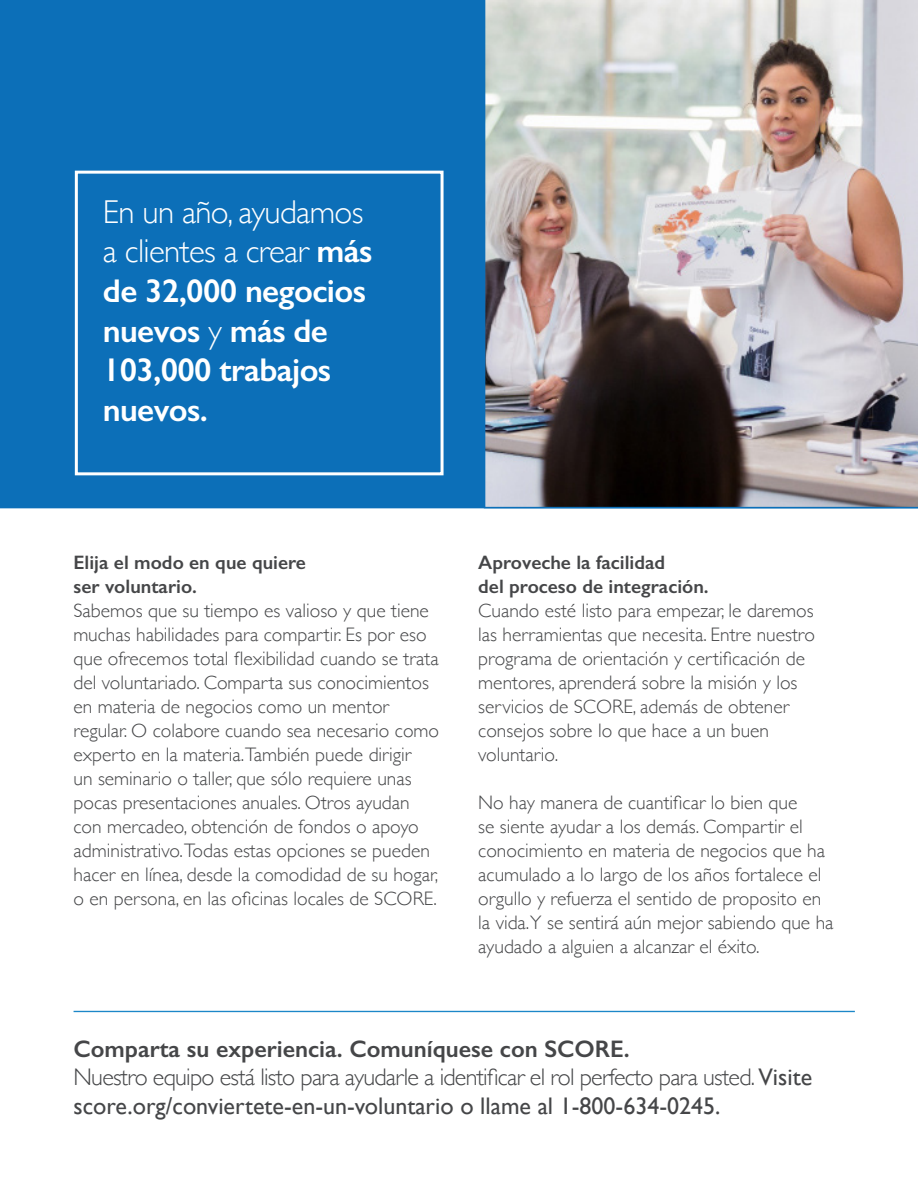
<style>
.page{position:relative;width:918px;height:1188px;background:#fff}
.page>*{position:absolute;margin:0;border:0;box-sizing:border-box;transform-origin:0 0}
.t1{font:600 33px/39.6px "Gill Sans";letter-spacing:-.02em;color:#fff}
.t2{font:300 24px/28.8px "Gill Sans";letter-spacing:-.03em;color:#454648}
.t3{font:300 19.5px/24px "Gill Sans";color:#454648}
.t4{font:600 19.5px/24px "Gill Sans";color:#454648}
.s1{font-weight:300}
.s2{font-weight:600}
.s3{font-weight:400}
</style>
<div class="page">
<div style="left:0;top:20px;width:484px;height:488px;background:#0c6fb8"></div>
<div style="left:0;top:0;width:918px;height:20px;background:#0c6fb8"></div>
<hr style="left:74px;top:1011px;width:781px;height:1px;background:#1c87c8">
<div style="left:75px;top:171px;width:369px;height:304px;border:3px solid #fff"></div>
<img style="left:484px;top:0;width:434px;height:508px">
<h1 class="t1" style="left:103px;top:192px;width:271px"><span class="s1">En un año, ayudamos a clientes a crear</span> más de 32,000 negocios nuevos <span class="s1">y</span> más de<br>103,000 trabajos nuevos.</h1>
<p class="t4" style="left:74px;top:550px;width:234px">Elija el modo en que quiere ser voluntario.</p>
<p class="t3" style="left:74px;top:598px;width:367px">Sabemos que su tiempo es valioso y que tiene muchas habilidades para compartir. Es por eso que ofrecemos total flexibilidad cuando se trata del voluntariado. Comparta sus conocimientos en materia de negocios como un mentor regular. O colabore cuando sea necesario como experto en la materia.También puede dirigir<br>un seminario o taller, que sólo requiere unas pocas presentaciones anuales. Otros ayudan con mercadeo, obtención de fondos o apoyo administrativo.Todas estas opciones se pueden hacer en línea, desde la comodidad de su hogar, o en persona, en las oficinas locales de SCORE.</p>
<p class="t4" style="left:478px;top:550px;width:232px">Aproveche la facilidad<br>del proceso de integración.</p>
<p class="t3" style="left:478px;top:598px;width:338px">Cuando esté listo para empezar, le daremos las herramientas que necesita. Entre nuestro programa de orientación y certificación de mentores, aprenderá sobre la misión y los servicios de SCORE, además de obtener consejos sobre lo que hace a un buen voluntario.</p>
<p class="t3" style="left:478px;top:790px;width:357px">No hay manera de cuantificar lo bien que<br>se siente ayudar a los demás. Compartir el conocimiento en materia de negocios que ha acumulado a lo largo de los años fortalece el orgullo y refuerza el sentido de proposito en la vida.Y se sentirá aún mejor sabiendo que ha ayudado a alguien a alcanzar el éxito.</p>
<p class="t2" style="left:74px;top:1033px;width:740px"><span class="s2">Comparta su experiencia. Comuníquese con SCORE.<br></span>Nuestro equipo está listo para ayudarle a identificar el rol perfecto para usted. <span class="s3">Visite score.org/conviertete-en-un-voluntario o llame al 1-800-634-0245.</span></p>
</div>
